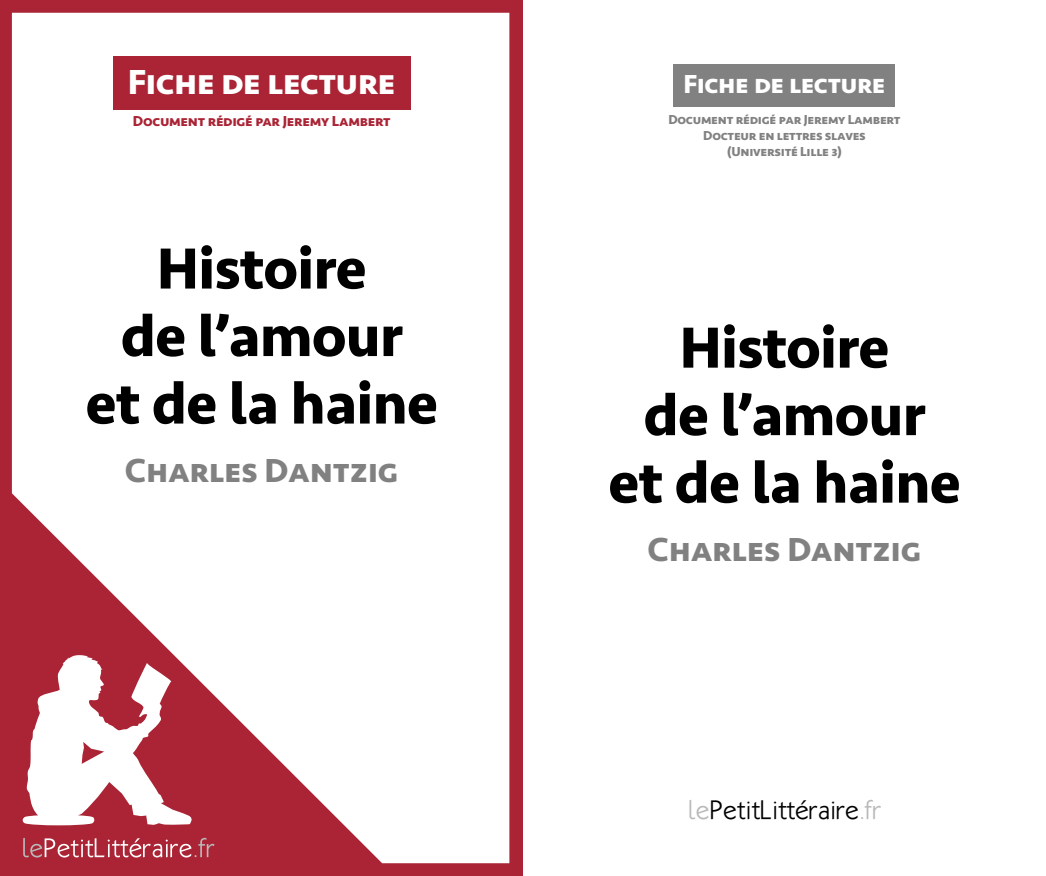
<style>
.page{position:relative;width:1046px;height:876px;background:#fff}
.page>*{position:absolute;margin:0;border:0;box-sizing:border-box;transform-origin:0 0}
.t1{font:700 60px/67.5px "Seravek";letter-spacing:-.01em;color:#000;text-align:center}
.t2{font:700 36px "Seravek";color:#fff}
.t3{font:700 34.5px "Seravek";letter-spacing:-.01em;color:#808180}
.t4{font:300 27px "Klill";color:#000}
.t5{font:700 27px "Seravek";color:#fff}
.t6{font:700 15px "Seravek";letter-spacing:.085em;color:#aa2435}
.t7{font:700 13.5px "Seravek";letter-spacing:.035em;color:#808180}
.t8{font:700 13.5px "Seravek";letter-spacing:.075em;color:#808180}
.s1{color:#b9b9b9}
</style>
<div class="page">
<div style="left:674px;top:64px;width:221px;height:43px;background:#808180"></div>
<svg style="left:0;top:0;width:523px;height:876px"></svg>
<svg style="left:23px;top:655px;width:172px;height:170px"></svg>
<svg style="left:23px;top:838px;width:192px;height:19px;background:#ba5360"></svg>
<div style="left:113px;top:56px;width:298px;height:54px;background:#aa2435"></div>
<p class="t2" style="left:128px;top:53px;width:269px">Fiche de lecture</p>
<p class="t6" style="left:133px;top:109px;width:259px">Document rédigé par Jeremy Lambert</p>
<p class="t1" style="left:86px;top:234px;width:354px">Histoire<br>de l’amour<br>et de la haine</p>
<p class="t3" style="left:125px;top:443px;width:275px">Charles Dantzig</p>
<p class="t5" style="left:684px;top:63px;width:204px">Fiche de lecture</p>
<p class="t8" style="left:668px;top:109px;width:234px">Document rédigé par Jeremy Lambert</p>
<p class="t7" style="left:703px;top:125px;width:164px">Docteur en lettres slaves</p>
<p class="t7" style="left:727px;top:141px;width:117px">(Université Lille 3)</p>
<p class="t1" style="left:608px;top:313px;width:354px">Histoire<br>de l’amour<br>et de la haine</p>
<p class="t3" style="left:648px;top:522px;width:275px">Charles Dantzig</p>
<p class="t4" style="left:687px;top:794px;width:196px"><span class="s1">le</span>PetitLittéraire<span class="s1">.fr</span></p>
</div>
